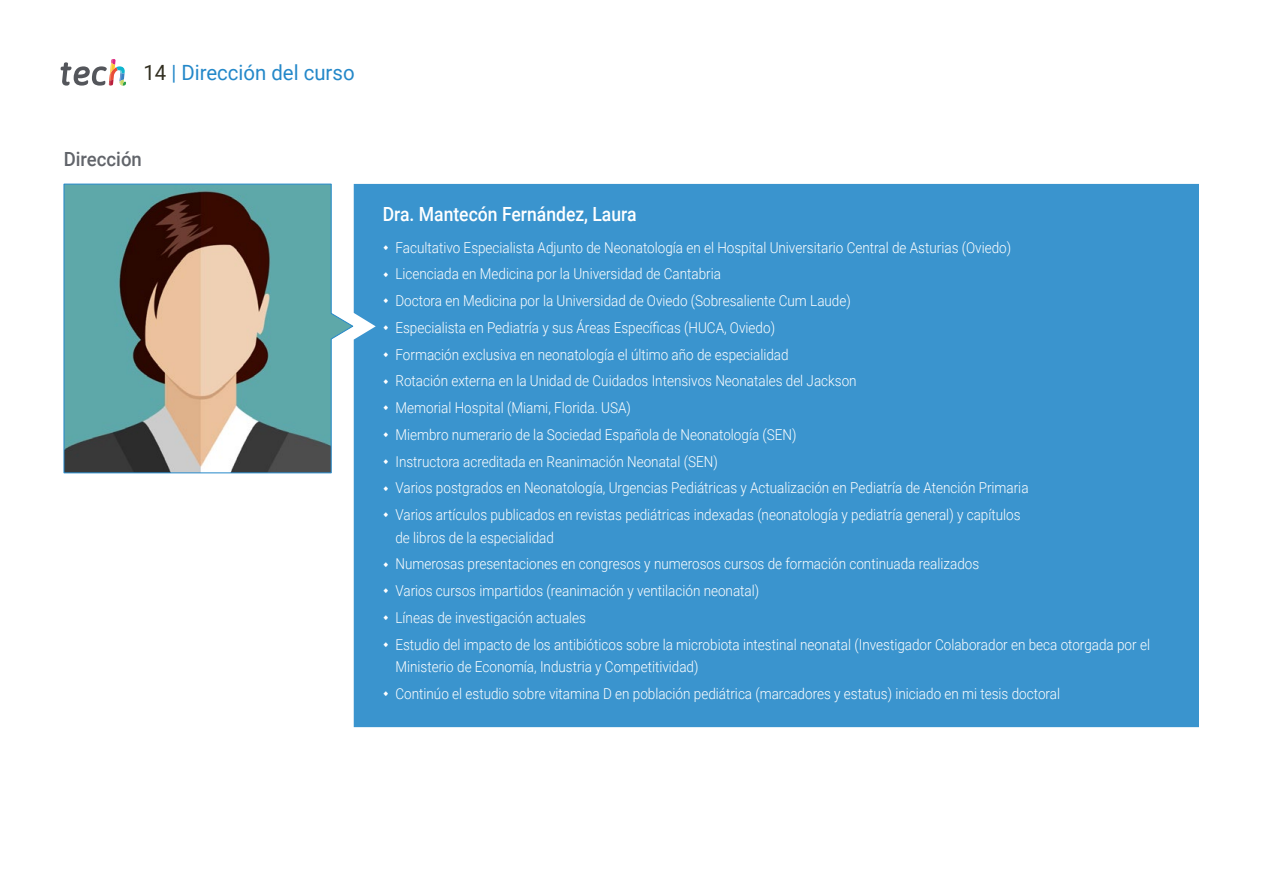
<style>
.page{position:relative;width:1263px;height:893px;background:#fff}
.page>*{position:absolute;margin:0;border:0;box-sizing:border-box;transform-origin:0 0}
.t1{font:21px "Roboto";color:#2488c9}
.t2{font:500 19.5px "Roboto";color:#fff;scale:.9 1}
.t3{font:500 19.5px "Roboto";color:#61646a;scale:.95 1}
.t4{font:300 15px/26.7px "Roboto";color:#fff;scale:.9 1}
.s1{color:#312e20}
</style>
<div class="page">
<svg style="left:61px;top:59px;width:65px;height:27px"></svg>
<div style="left:354px;top:184px;width:845px;height:543px;background:#3a94ce"></div>
<svg style="left:64px;top:184px;width:289px;height:289px;background:#819690"></svg>
<svg style="left:384px;top:245px;width:4px;height:5px"></svg>
<svg style="left:384px;top:272px;width:4px;height:5px"></svg>
<svg style="left:384px;top:299px;width:4px;height:5px"></svg>
<svg style="left:384px;top:325px;width:4px;height:5px"></svg>
<svg style="left:384px;top:352px;width:4px;height:5px"></svg>
<svg style="left:384px;top:379px;width:4px;height:5px"></svg>
<svg style="left:384px;top:406px;width:4px;height:5px"></svg>
<svg style="left:384px;top:432px;width:4px;height:5px"></svg>
<svg style="left:384px;top:459px;width:4px;height:5px"></svg>
<svg style="left:384px;top:486px;width:4px;height:5px"></svg>
<svg style="left:384px;top:513px;width:4px;height:5px"></svg>
<svg style="left:384px;top:562px;width:4px;height:5px"></svg>
<svg style="left:384px;top:589px;width:4px;height:5px"></svg>
<svg style="left:384px;top:615px;width:4px;height:5px"></svg>
<svg style="left:384px;top:642px;width:4px;height:5px"></svg>
<svg style="left:384px;top:691px;width:4px;height:5px"></svg>
<h1 class="t1" style="left:144px;top:57px;width:213px"><span class="s1">14</span> | Dirección del curso</h1>
<h2 class="t3" style="left:64px;top:145px;width:84px">Dirección</h2>
<h2 class="t2" style="left:383px;top:200px;width:284px">Dra. Mantecón Fernández, Laura</h2>
<p class="t4" style="left:395px;top:233px;width:705px">Facultativo Especialista Adjunto de Neonatología en el Hospital Universitario Central de Asturias (Oviedo)<br>Licenciada en Medicina por la Universidad de Cantabria<br>Doctora en Medicina por la Universidad de Oviedo (Sobresaliente Cum Laude)<br>Especialista en Pediatría y sus Áreas Específicas (HUCA, Oviedo)<br>Formación exclusiva en neonatología el último año de especialidad<br>Rotación externa en la Unidad de Cuidados Intensivos Neonatales del Jackson<br>Memorial Hospital (Miami, Florida. USA)<br>Miembro numerario de la Sociedad Española de Neonatología (SEN)<br>Instructora acreditada en Reanimación Neonatal (SEN)<br>Varios postgrados en Neonatología, Urgencias Pediátricas y Actualización en Pediatría de Atención Primaria Varios artículos publicados en revistas pediátricas indexadas (neonatología y pediatría general) y capítulos</p>
<p class="t4" style="left:395px;top:523px;width:840px">de libros de la especialidad<br>Numerosas presentaciones en congresos y numerosos cursos de formación continuada realizados<br>Varios cursos impartidos (reanimación y ventilación neonatal)<br>Líneas de investigación actuales<br>Estudio del impacto de los antibióticos sobre la microbiota intestinal neonatal (Investigador Colaborador en beca otorgada por el</p>
<p class="t4" style="left:395px;top:653px;width:740px">Ministerio de Economía, Industria y Competitividad)<br>Continúo el estudio sobre vitamina D en población pediátrica (marcadores y estatus) iniciado en mi tesis doctoral</p>
</div>
